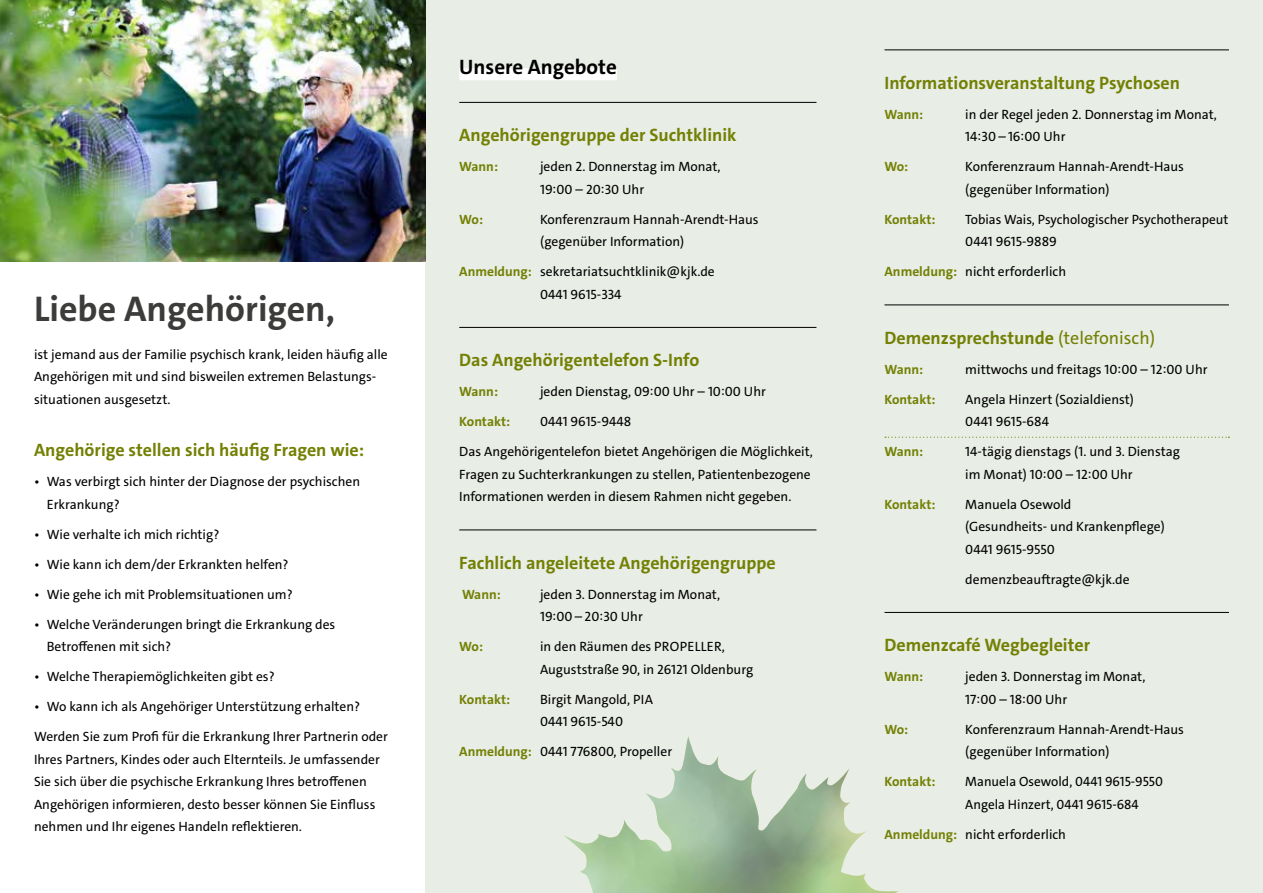
<style>
.page{position:relative;width:1263px;height:893px;background:#fff}
.page>*{position:absolute;margin:0;border:0;box-sizing:border-box;transform-origin:0 0}
.t1{font:700 36px "The Sans";color:#3c3c3b}
.t2{font:700 21px "The Sans";color:#000}
.t3{font:700 18px "The Sans";color:#738003}
.t4{font:13.5px/22.5px "The Sans";color:#000}
.t5{font:700 13.5px "The Sans";color:#738003}
.s1{font-weight:700;color:#738003}
.s2{font-weight:400}
</style>
<div class="page">
<div style="left:425px;top:0;width:838px;height:893px;background:#e8ede5"></div>
<div style="left:459px;top:68px;width:158px;height:12px;background:#fff"></div>
<hr style="left:459px;top:102px;width:357px;height:1px;background:#000">
<hr style="left:459px;top:327px;width:357px;height:1px;background:#000">
<hr style="left:459px;top:530px;width:357px;height:1px;background:#000">
<img style="left:0;top:0;width:425px;height:261px">
<img style="left:564px;top:736px;width:335px;height:157px">
<hr style="left:884px;top:50px;width:345px;height:1px;background:#000">
<hr style="left:884px;top:305px;width:345px;height:1px;background:#000">
<svg style="left:885px;top:437px;width:344px;height:1px"></svg>
<hr style="left:884px;top:612px;width:345px;height:1px;background:#000">
<h1 class="t1" style="left:34px;top:286px;width:302px">Liebe Angehörigen,</h1>
<p class="t4" style="left:34px;top:343px;width:355px">ist jemand aus der Familie psychisch krank, leiden häufig alle<br>Angehörigen mit und sind bisweilen extremen Belastungs&shy;situationen ausgesetzt.</p>
<h3 class="t3" style="left:34px;top:438px;width:332px">Angehörige stellen sich häufig Fragen wie:</h3>
<p class="t4" style="left:47px;top:470px;width:315px;text-indent:-13px">• Was verbirgt sich hinter der Diagnose der psychischen<br>Erkrankung?</p>
<p class="t4" style="left:34px;top:523px;width:187px">• Wie verhalte ich mich richtig?</p>
<p class="t4" style="left:34px;top:553px;width:256px">• Wie kann ich dem/der Erkrankten helfen?</p>
<p class="t4" style="left:34px;top:583px;width:260px">• Wie gehe ich mit Problemsituationen um?</p>
<p class="t4" style="left:47px;top:613px;width:290px;text-indent:-13px">• Welche Veränderungen bringt die Erkrankung des<br>Betroffenen mit sich?</p>
<p class="t4" style="left:34px;top:665px;width:242px">• Welche Therapiemöglichkeiten gibt es?</p>
<p class="t4" style="left:34px;top:695px;width:328px">• Wo kann ich als Angehöriger Unterstützung erhalten?</p>
<p class="t4" style="left:34px;top:725px;width:355px">Werden Sie zum Profi für die Erkrankung Ihrer Partnerin oder Ihres Partners, Kindes oder auch Elternteils. Je umfassender Sie sich über die psychische Erkrankung Ihres betroffenen Angehörigen informieren, desto besser können Sie Einfluss nehmen und Ihr eigenes Handeln reflektieren.</p>
<h2 class="t2" style="left:459px;top:53px;width:159px">Unsere Angebote</h2>
<h3 class="t3" style="left:459px;top:123px;width:279px">Angehörigengruppe der Suchtklinik</h3>
<p class="t5" style="left:459px;top:158px;width:40px">Wann:</p>
<p class="t4" style="left:540px;top:155px;width:182px">jeden 2. Donnerstag im Monat,<br>19:00 – 20:30 Uhr</p>
<p class="t5" style="left:459px;top:210px;width:25px">Wo:</p>
<p class="t4" style="left:540px;top:208px;width:220px">Konferenzraum Hannah-Arendt-Haus (gegenüber Information)</p>
<p class="t4" style="left:540px;top:260px;width:176px;text-indent:-81px"><span class="s1">Anmeldung:</span> sekretariatsuchtklinik@kjk.de<br>0441 9615-334</p>
<h3 class="t3" style="left:459px;top:348px;width:242px">Das Angehörigentelefon S-Info</h3>
<p class="t5" style="left:459px;top:383px;width:40px">Wann:</p>
<p class="t4" style="left:540px;top:380px;width:227px">jeden Dienstag, 09:00 Uhr – 10:00 Uhr</p>
<p class="t5" style="left:459px;top:413px;width:53px">Kontakt:</p>
<p class="t4" style="left:540px;top:410px;width:93px">0441 9615-9448</p>
<p class="t4" style="left:459px;top:440px;width:355px">Das Angehörigentelefon bietet Angehörigen die Möglichkeit,<br>Fragen zu Suchterkrankungen zu stellen, Patientenbezogene<br>Informationen werden in diesem Rahmen nicht gegeben.</p>
<h3 class="t3" style="left:459px;top:551px;width:318px">Fachlich angeleitete Angehörigengruppe</h3>
<p class="t5" style="left:462px;top:585px;width:40px">Wann:</p>
<p class="t4" style="left:540px;top:583px;width:182px">jeden 3. Donnerstag im Monat,<br>19:00 – 20:30 Uhr</p>
<p class="t5" style="left:459px;top:638px;width:25px">Wo:</p>
<p class="t4" style="left:540px;top:635px;width:215px">in den Räumen des PROPELLER,<br>Auguststraße 90, in 26121 Oldenburg</p>
<p class="t5" style="left:459px;top:690px;width:53px">Kontakt:</p>
<p class="t4" style="left:540px;top:688px;width:114px">Birgit Mangold, PIA<br>0441 9615-540</p>
<p class="t4" style="left:459px;top:740px;width:214px"><span class="s1">Anmeldung:</span> 0441 776800, Propeller</p>
<h3 class="t3" style="left:884px;top:71px;width:297px">Informationsveranstaltung Psychosen</h3>
<p class="t5" style="left:884px;top:105px;width:40px">Wann:</p>
<p class="t4" style="left:965px;top:103px;width:253px">in der Regel jeden 2. Donnerstag im Monat,<br>14:30 – 16:00 Uhr</p>
<p class="t5" style="left:884px;top:158px;width:25px">Wo:</p>
<p class="t4" style="left:965px;top:155px;width:220px">Konferenzraum Hannah-Arendt-Haus (gegenüber Information)</p>
<p class="t5" style="left:884px;top:210px;width:53px">Kontakt:</p>
<p class="t4" style="left:965px;top:208px;width:265px">Tobias Wais, Psychologischer Psychotherapeut<br>0441 9615-9889</p>
<p class="t4" style="left:884px;top:260px;width:183px"><span class="s1">Anmeldung:</span> nicht erforderlich</p>
<h3 class="t3" style="left:884px;top:326px;width:272px">Demenzsprechstunde <span class="s2">(telefonisch)</span></h3>
<p class="t5" style="left:884px;top:360px;width:40px">Wann:</p>
<p class="t4" style="left:965px;top:358px;width:244px">mittwochs und freitags 10:00 – 12:00 Uhr</p>
<p class="t5" style="left:884px;top:390px;width:53px">Kontakt:</p>
<p class="t4" style="left:965px;top:388px;width:170px">Angela Hinzert (Sozialdienst)<br>0441 9615-684</p>
<p class="t5" style="left:884px;top:443px;width:40px">Wann:</p>
<p class="t4" style="left:965px;top:440px;width:216px">14-tägig dienstags (1. und 3. Dienstag im Monat) 10:00 – 12:00 Uhr</p>
<p class="t5" style="left:884px;top:495px;width:53px">Kontakt:</p>
<p class="t4" style="left:965px;top:493px;width:201px">Manuela Osewold<br>(Gesundheits- und Krankenpflege)<br>0441 9615-9550</p>
<p class="t4" style="left:965px;top:568px;width:166px">demenzbeauftragte@kjk.de</p>
<h3 class="t3" style="left:884px;top:633px;width:207px">Demenzcafé Wegbegleiter</h3>
<p class="t5" style="left:884px;top:668px;width:40px">Wann:</p>
<p class="t4" style="left:965px;top:665px;width:182px">jeden 3. Donnerstag im Monat,<br>17:00 – 18:00 Uhr</p>
<p class="t5" style="left:884px;top:720px;width:25px">Wo:</p>
<p class="t4" style="left:965px;top:718px;width:220px">Konferenzraum Hannah-Arendt-Haus (gegenüber Information)</p>
<p class="t5" style="left:884px;top:773px;width:53px">Kontakt:</p>
<p class="t4" style="left:965px;top:770px;width:199px">Manuela Osewold, 0441 9615-9550<br>Angela Hinzert, 0441 9615-684</p>
<p class="t4" style="left:884px;top:823px;width:183px"><span class="s1">Anmeldung:</span> nicht erforderlich</p>
</div>
